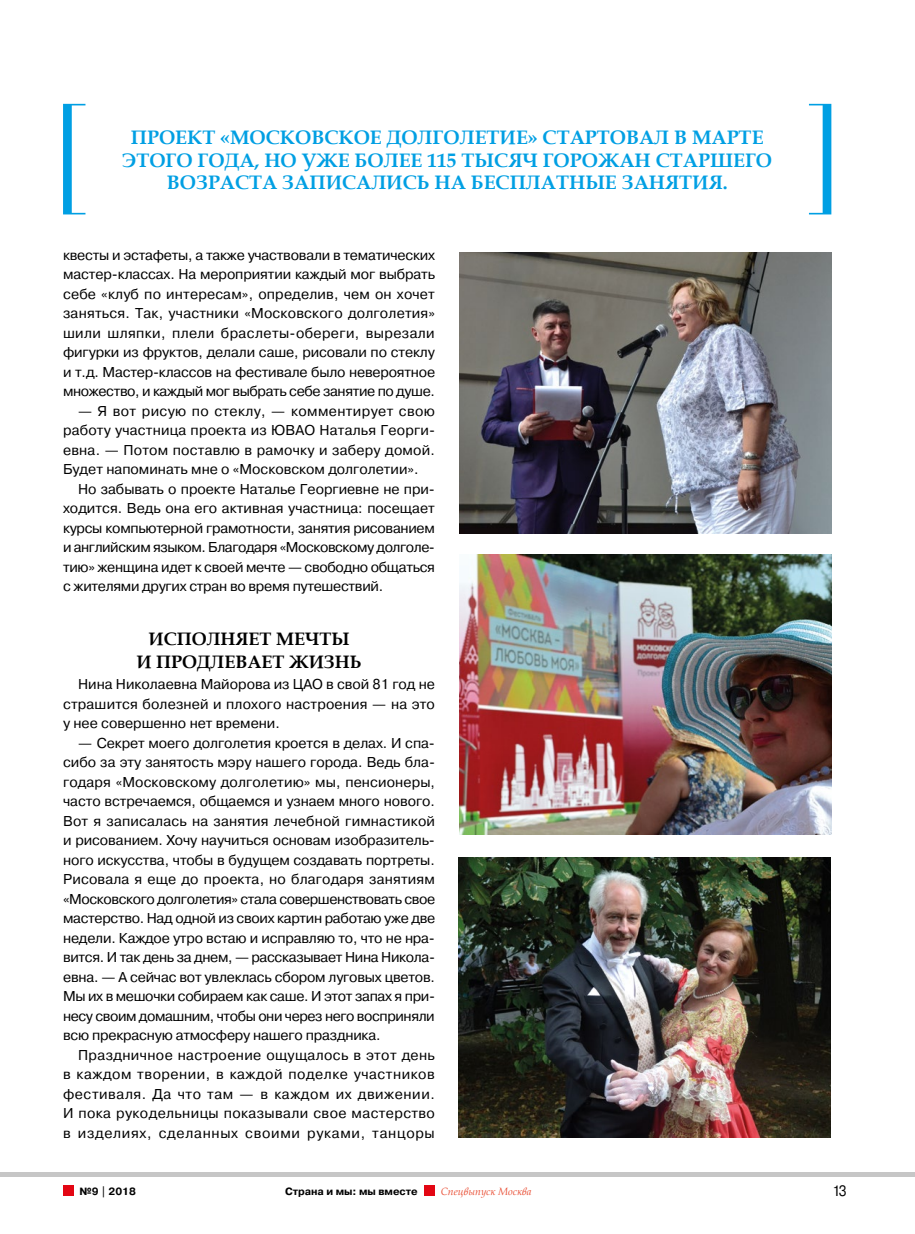
<style>
.page{position:relative;width:915px;height:1234px;background:#fff}
.page>*{position:absolute;margin:0;border:0;box-sizing:border-box;transform-origin:0 0}
.t1{font:700 19.5px/22.5px "Book Antiqua";color:#009fe3;text-align:center}
.t2{font:700 18px/22.5px "Book Antiqua";color:#000;text-align:center}
.t3{font:15px "Pragmatica";color:#000;scale:.9 1}
.t4{font:14.25px/19.5px "Pragmatica";letter-spacing:-.005em;color:#000;text-align:justify}
.t5{font:700 10.5px "Pragmatica C";color:#000}
.t6{font:italic 10.5px "Book Antiqua";color:#e94f35}
</style>
<div class="page">
<svg style="left:63px;top:104px;width:768px;height:110px"></svg>
<img style="left:459px;top:253px;width:372px;height:280px">
<img style="left:459px;top:554px;width:372px;height:280px">
<img style="left:458px;top:857px;width:372px;height:280px">
<div style="left:423px;top:1185px;width:11px;height:10px;background:#e30613"></div>
<div style="left:63px;top:1185px;width:11px;height:10px;background:#e30613"></div>
<div style="left:0;top:1171px;width:914px;height:5px;background:#c6c6c6"></div>
<h1 class="t1" style="left:122px;top:126px;width:651px">Проект «Московское долголетие» стартовал в марте этого года, но уже более 115 тысяч горожан старшего возраста записались на бесплатные занятия.</h1>
<p class="t4" style="left:63px;top:245px;width:373px">квесты и эстафеты, а также участвовали в тематических мастер-классах. На мероприятии каждый мог выбрать себе «клуб по интересам», определив, чем он хочет заняться. Так, участники «Московского долголетия» шили шляпки, плели браслеты-обереги, вырезали фигурки из фруктов, делали саше, рисовали по стеклу и т.д. Мастер-классов на фестивале было невероятное множество, и каждый мог выбрать себе занятие по душе.</p>
<p class="t4" style="left:63px;top:401px;width:373px;text-indent:15px">— Я вот рисую по стеклу, — комментирует свою работу участница проекта из ЮВАО Наталья Георги&shy;евна. — Потом поставлю в рамочку и заберу домой.<br>Будет напоминать мне о «Московском долголетии».</p>
<p class="t4" style="left:63px;top:479px;width:373px;text-indent:15px">Но забывать о проекте Наталье Георгиевне не при&shy;ходится. Ведь она его активная участница: посещает курсы компьютерной грамотности, занятия рисованием и английским языком. Благодаря «Московскому долголе&shy;тию» женщина идет к своей мечте — свободно общаться с жителями других стран во время путешествий.</p>
<p class="t2" style="left:136px;top:628px;width:226px">Исполняет мечты<br>и продлевает жизнь</p>
<p class="t4" style="left:63px;top:674px;width:373px;text-indent:15px">Нина Николаевна Майорова из ЦАО в свой 81 год не страшится болезней и плохого настроения — на это у нее совершенно нет времени.</p>
<p class="t4" style="left:63px;top:733px;width:373px;text-indent:15px">— Секрет моего долголетия кроется в делах. И спа&shy;сибо за эту занятость мэру нашего города. Ведь бла&shy;годаря «Московскому долголетию» мы, пенсионеры, часто встречаемся, общаемся и узнаем много нового.<br>Вот я записалась на занятия лечебной гимнастикой и рисованием. Хочу научиться основам изобразитель&shy;ного искусства, чтобы в будущем создавать портреты.<br>Рисовала я еще до проекта, но благодаря занятиям «Московского долголетия» стала совершенствовать свое мастерство. Над одной из своих картин работаю уже две недели. Каждое утро встаю и исправляю то, что не нра&shy;вится. И так день за днем, — рассказывает Нина Никола&shy;евна. — А сейчас вот увлеклась сбором луговых цветов.<br>Мы их в мешочки собираем как саше. И этот запах я при&shy;несу своим домашним, чтобы они через него восприняли всю прекрасную атмосферу нашего праздника.</p>
<p class="t4" style="left:63px;top:1045px;width:373px;text-indent:15px">Праздничное настроение ощущалось в этот день в каждом творении, в каждой поделке участников фестиваля. Да что там — в каждом их движении.<br>И пока рукодельницы показывали свое мастерство в изделиях, сделанных своими руками, танцоры</p>
<p class="t5" style="left:80px;top:1185px;width:58px">№9 | 2018</p>
<p class="t5" style="left:285px;top:1185px;width:134px">Страна и мы: мы вместе</p>
<p class="t6" style="left:441px;top:1183px;width:92px">Спецвыпуск Москва</p>
<p class="t3" style="left:832px;top:1181px;width:17px">13</p>
</div>
